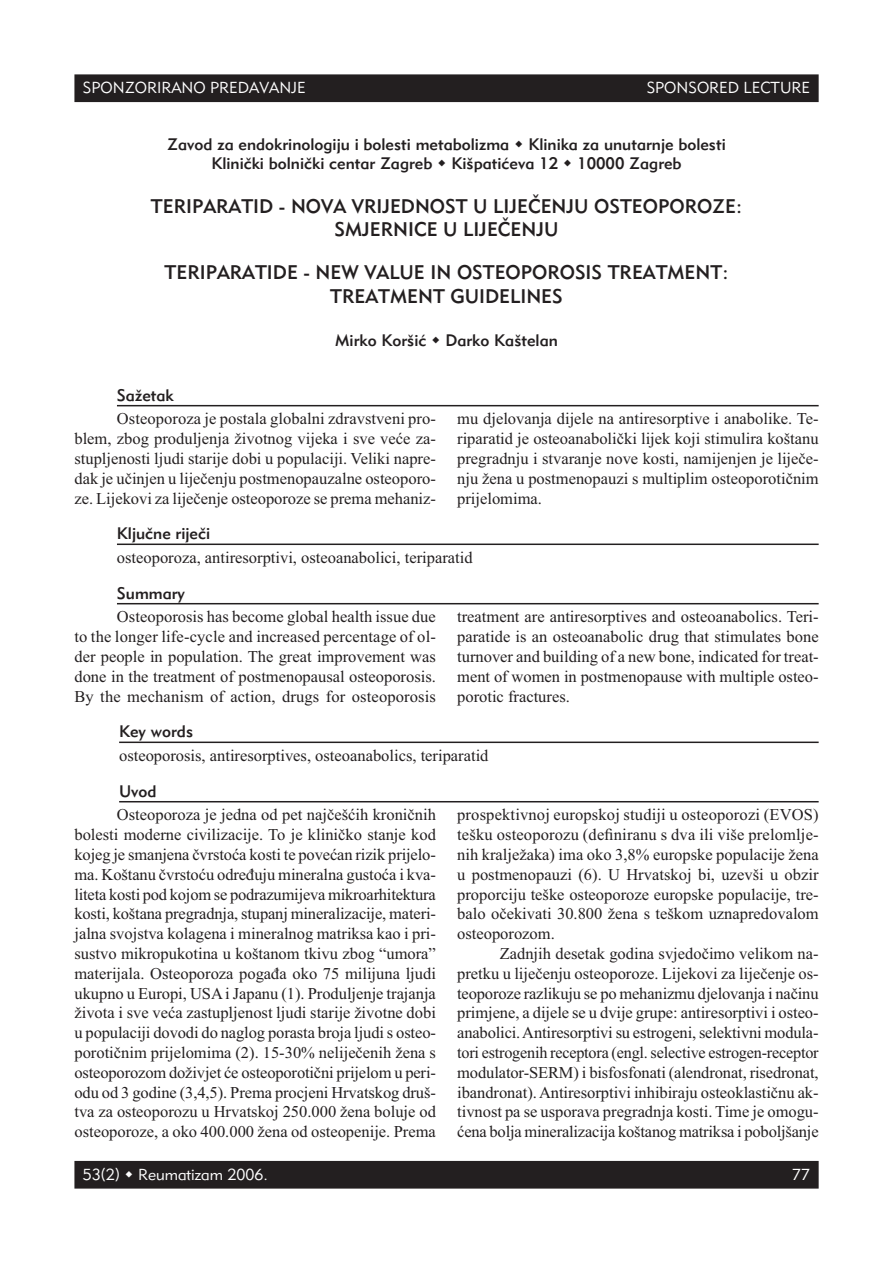
<style>
.page{position:relative;width:893px;height:1263px;background:#fff}
.page>*{position:absolute;margin:0;border:0;box-sizing:border-box;transform-origin:0 0}
.t1{font:19.5px/23.4px "Geometric 415 BT Medium A";color:#231f20;text-align:center}
.t2{font:16.5px/19.8px "Times New Roman";color:#231f20;text-align:justify}
.t3{font:16.5px/19.8px "Geometric 415 BT Medium A";color:#231f20;text-align:center}
.t4{font:15.75px "Geometric 415 BT Lite A";color:#fff}
</style>
<div class="page">
<div style="left:75px;top:1162px;width:743px;height:26px;background:#231f20"></div>
<div style="left:74px;top:1161px;width:745px;height:27px;border:2px solid #231f20"></div>
<div style="left:75px;top:75px;width:743px;height:26px;background:#231f20"></div>
<div style="left:74px;top:74px;width:745px;height:28px;border:2px solid #231f20"></div>
<hr style="left:117px;top:405px;width:702px;height:1px;background:#231f20">
<hr style="left:117px;top:543px;width:702px;height:2px;background:#231f20">
<hr style="left:117px;top:603px;width:702px;height:1px;background:#231f20">
<hr style="left:119px;top:741px;width:700px;height:2px;background:#231f20">
<hr style="left:119px;top:801px;width:700px;height:1px;background:#231f20">
<p class="t4" style="left:83px;top:82px;width:224px">SPONZORIRANO PREDAVANJE</p>
<p class="t4" style="left:647px;top:82px;width:165px">SPONSORED LECTURE</p>
<p class="t3" style="left:167px;top:136px;width:560px">Zavod za endokrinologiju i bolesti metabolizma Klinika za unutarnje bolesti<br>Klinički bolnički centar Zagreb Kišpatićeva 12 10000 Zagreb</p>
<p class="t1" style="left:151px;top:196px;width:593px">TERIPARATID - NOVA VRIJEDNOST U LIJEČENJU OSTEOPOROZE:<br>SMJERNICE U LIJEČENJU</p>
<p class="t1" style="left:165px;top:263px;width:565px">TERIPARATIDE - NEW VALUE IN OSTEOPOROSIS TREATMENT:<br>TREATMENT GUIDELINES</p>
<p class="t3" style="left:335px;top:332px;width:224px">Mirko Koršić Darko Kaštelan</p>
<p class="t3" style="left:117px;top:387px;width:58px">Sažetak</p>
<p class="t2" style="left:74px;top:410px;width:363px;text-indent:43px">Osteoporoza je postala globalni zdravstveni pro&shy;blem, zbog produljenja životnog vijeka i sve veće za&shy;stupljenosti ljudi starije dobi u populaciji. Veliki napre&shy;dak je učinjen u liječenju postmenopauzalne osteoporo&shy;ze. Lijekovi za liječenje osteoporoze se prema mehaniz-</p>
<p class="t2" style="left:457px;top:410px;width:363px">mu djelovanja dijele na antiresorptive i anabolike. Te&shy;riparatid je osteoanabolički lijek koji stimulira koštanu pregradnju i stvaranje nove kosti, namijenjen je liječe&shy;nju žena u postmenopauzi s multiplim osteoporotičnim prijelomima.</p>
<p class="t3" style="left:117px;top:525px;width:95px">Ključne riječi</p>
<p class="t2" style="left:117px;top:549px;width:357px">osteoporoza, antiresorptivi, osteoanabolici, teriparatid</p>
<p class="t3" style="left:117px;top:585px;width:70px">Summary</p>
<p class="t2" style="left:74px;top:608px;width:363px;text-indent:43px">Osteoporosis has become global health issue due to the longer life-cycle and increased percentage of ol&shy;der people in population. The great improvement was done in the treatment of postmenopausal osteoporosis.<br>By the mechanism of action, drugs for osteoporosis</p>
<p class="t2" style="left:457px;top:608px;width:363px">treatment are antiresorptives and osteoanabolics. Teri&shy;paratide is an osteoanabolic drug that stimulates bone turnover and building of a new bone, indicated for treat&shy;ment of women in postmenopause with multiple osteo&shy;porotic fractures.</p>
<p class="t3" style="left:119px;top:723px;width:76px">Key words</p>
<p class="t2" style="left:119px;top:747px;width:371px">osteoporosis, antiresorptives, osteoanabolics, teriparatid</p>
<p class="t3" style="left:119px;top:783px;width:39px">Uvod</p>
<p class="t2" style="left:74px;top:806px;width:363px;text-indent:43px">Osteoporoza je jedna od pet najčešćih kroničnih bolesti moderne civilizacije. To je kliničko stanje kod kojeg je smanjena čvrstoća kosti te povećan rizik prijelo&shy;ma. Koštanu čvrstoću određuju mineralna gustoća i kva&shy;liteta kosti pod kojom se podrazumijeva mikroarhitektura kosti, koštana pregradnja, stupanj mineralizacije, materi&shy;jalna svojstva kolagena i mineralnog matriksa kao i pri&shy;sustvo mikropukotina u koštanom tkivu zbog “umora” materijala. Osteoporoza pogađa oko 75 milijuna ljudi ukupno u Europi, USA i Japanu (1). Produljenje trajanja života i sve veća zastupljenost ljudi starije životne dobi u populaciji dovodi do naglog porasta broja ljudi s osteo&shy;porotičnim prijelomima (2). 15-30% neliječenih žena s osteoporozom doživjet će osteoporotični prijelom u peri&shy;odu od 3 godine (3,4,5). Prema procjeni Hrvatskog druš&shy;tva za osteoporozu u Hrvatskoj 250.000 žena boluje od osteoporoze, a oko 400.000 žena od osteopenije. Prema</p>
<p class="t2" style="left:457px;top:806px;width:363px">prospektivnoj europskoj studiji u osteoporozi (EVOS) tešku osteoporozu (definiranu s dva ili više prelomlje&shy;nih kralježaka) ima oko 3,8% europske populacije žena u postmenopauzi (6). U Hrvatskoj bi, uzevši u obzir proporciju teške osteoporoze europske populacije, tre&shy;balo očekivati 30.800 žena s teškom uznapredovalom osteoporozom.</p>
<p class="t2" style="left:457px;top:945px;width:363px;text-indent:43px">Zadnjih desetak godina svjedočimo velikom na&shy;pretku u liječenju osteoporoze. Lijekovi za liječenje os&shy;teoporoze razlikuju se po mehanizmu djelovanja i načinu primjene, a dijele se u dvije grupe: antiresorptivi i osteo&shy;anabolici. Antiresorptivi su estrogeni, selektivni modula&shy;tori estrogenih receptora (engl. selective estrogen-receptor modulator-SERM) i bisfosfonati (alendronat, risedronat, ibandronat). Antiresorptivi inhibiraju osteoklastičnu ak&shy;tivnost pa se usporava pregradnja kosti. Time je omogu&shy;ćena bolja mineralizacija koštanog matriksa i poboljšanje</p>
<p class="t4" style="left:83px;top:1169px;width:187px">53(2) Reumatizam 2006.</p>
<p class="t4" style="left:792px;top:1169px;width:19px">77</p>
</div>
